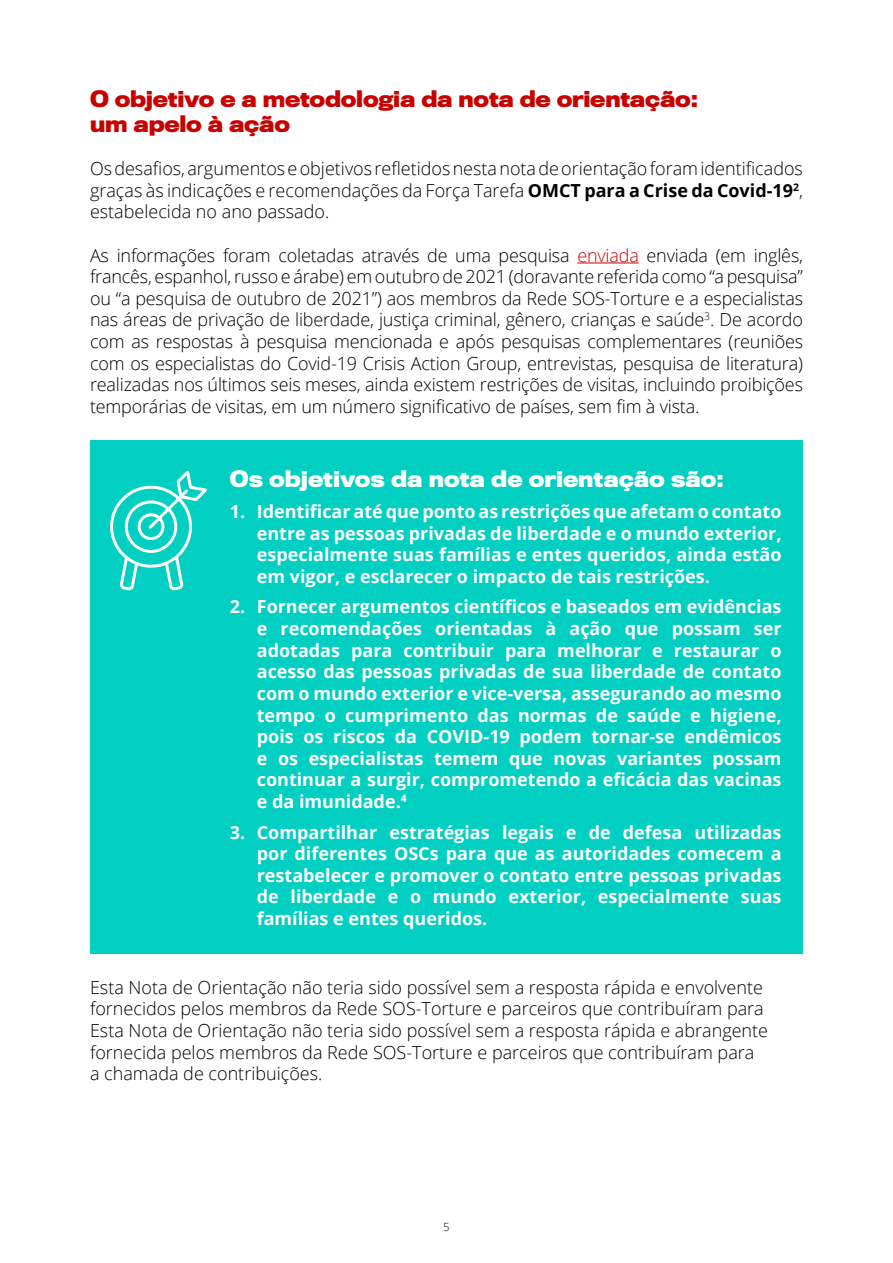
<style>
.page{position:relative;width:893px;height:1263px;background:#fff}
.page>*{position:absolute;margin:0;border:0;box-sizing:border-box;transform-origin:0 0}
.t1{font:700 21px/25.2px "Titling Gothic FB";letter-spacing:-.01em;color:#c80000}
.t2{font:700 21px "Titling Gothic FB";color:#fff}
.t3{font:300 18px/21.6px "Open Sans";color:#000;text-align:justify}
.t4{font:700 18px/21.6px "Open Sans";color:#fff;text-align:justify}
.t5{font:300 11.25px "Open Sans";color:#000}
.s1{font-weight:700}
.s2{color:#c80000}
</style>
<div class="page">
<div style="left:90px;top:440px;width:713px;height:513px;background:#00cfc2"></div>
<svg style="left:110px;top:470px;width:97px;height:121px"></svg>
<hr style="left:577px;top:263px;width:62px;height:1px;background:#c80000">
<p class="t1" style="left:90px;top:86px;width:610px">O objetivo e a metodologia da nota de orientação: um apelo à ação</p>
<p class="t3" style="left:90px;top:157px;width:714px">Os desafios, argumentos e objetivos refletidos nesta nota de orientação foram identificados graças às indicações e recomendações da Força Tarefa <span class="s1">OMCT para a Crise da Covid-19</span><sup>2</sup>, estabelecida no ano passado.</p>
<p class="t3" style="left:90px;top:244px;width:715px">As informações foram coletadas através de uma pesquisa <span class="s2">enviada</span> enviada (em inglês, francês, espanhol, russo e árabe) em outubro de 2021 (doravante referida como “a pesquisa” ou “a pesquisa de outubro de 2021”) aos membros da Rede SOS-Torture e a especialistas nas áreas de privação de liberdade, justiça criminal, gênero, crianças e saúde<sup>3</sup>. De acordo com as respostas à pesquisa mencionada e após pesquisas complementares (reuniões com os especialistas do Covid-19 Crisis Action Group, entrevistas, pesquisa de literatura) realizadas nos últimos seis meses, ainda existem restrições de visitas, incluindo proibições temporárias de visitas, em um número significativo de países, sem fim à vista.</p>
<p class="t2" style="left:230px;top:466px;width:496px">Os objetivos da nota de orientação são:</p>
<p class="t4" style="left:257px;top:500px;width:526px;text-indent:-27px">1. Identificar até que ponto as restrições que afetam o contato entre as pessoas privadas de liberdade e o mundo exterior, especialmente suas famílias e entes queridos, ainda estão em vigor, e esclarecer o impacto de tais restrições.</p>
<p class="t4" style="left:257px;top:596px;width:526px;text-indent:-27px">2. Fornecer argumentos científicos e baseados em evidências e recomendações orientadas à ação que possam ser adotadas para contribuir para melhorar e restaurar o acesso das pessoas privadas de sua liberdade de contato com o mundo exterior e vice-versa, assegurando ao mesmo tempo o cumprimento das normas de saúde e higiene, pois os riscos da COVID-19 podem tornar-se endêmicos e os especialistas temem que novas variantes possam continuar a surgir, comprometendo a eficácia das vacinas e da imunidade.<sup>4</sup></p>
<p class="t4" style="left:257px;top:821px;width:526px;text-indent:-27px">3. Compartilhar estratégias legais e de defesa utilizadas por diferentes OSCs para que as autoridades comecem a restabelecer e promover o contato entre pessoas privadas de liberdade e o mundo exterior, especialmente suas famílias e entes queridos.</p>
<p class="t3" style="left:90px;top:976px;width:680px;text-align:left">Esta Nota de Orientação não teria sido possível sem a resposta rápida e envolvente fornecidos pelos membros da Rede SOS-Torture e parceiros que contribuíram para Esta Nota de Orientação não teria sido possível sem a resposta rápida e abrangente fornecida pelos membros da Rede SOS-Torture e parceiros que contribuíram para a chamada de contribuições.</p>
<p class="t5" style="left:443px;top:1219px;width:8px">5</p>
</div>
